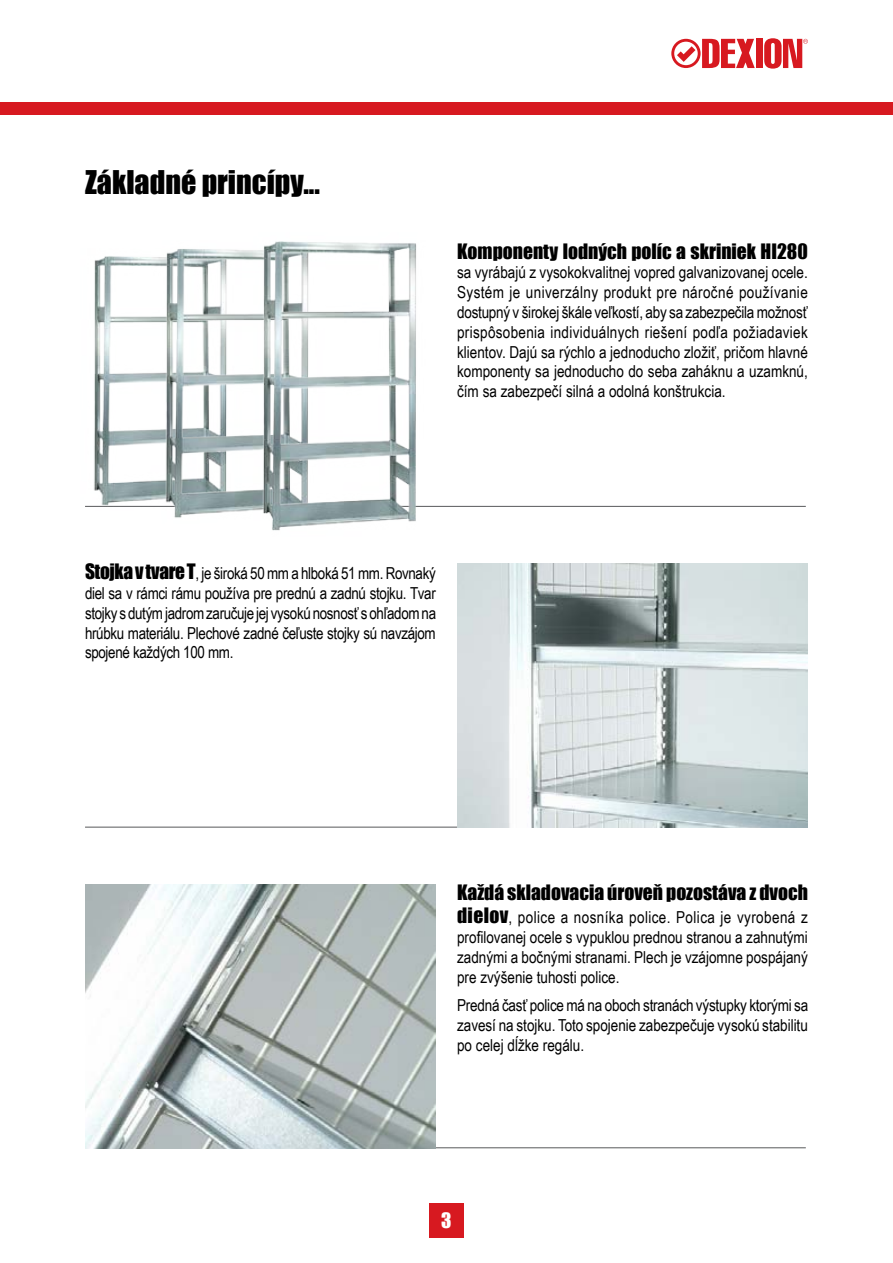
<style>
.page{position:relative;width:893px;height:1263px;background:#fff}
.page>*{position:absolute;margin:0;border:0;box-sizing:border-box;transform-origin:0 0}
.t1{font:30px "Impact";color:#000}
.t2{font:19.5px "Impact";color:#000}
.t3{font:19.5px "Impact";color:#fff}
.t4{font:16.5px/19.8px "Arial Narrow";color:#000;text-align:justify}
.s1{font-family:"Impact";font-size:19.5px}
</style>
<div class="page">
<div style="left:0;top:102px;width:893px;height:13px;background:#d71920"></div>
<div style="left:429px;top:1203px;width:34px;height:34px;background:#d71920"></div>
<div style="left:756px;top:39px;width:6px;height:29px;background:#d71920"></div>
<svg style="left:671px;top:39px;width:84px;height:29px"></svg>
<svg style="left:764px;top:38px;width:44px;height:30px"></svg>
<hr style="left:85px;top:506px;width:721px;height:1px;background:#58595b">
<img style="left:85px;top:256px;width:66px;height:251px">
<img style="left:151px;top:249px;width:96px;height:269px">
<img style="left:247px;top:241px;width:186px;height:290px">
<hr style="left:85px;top:827px;width:721px;height:1px;background:#58595b">
<img style="left:457px;top:564px;width:351px;height:263px">
<hr style="left:85px;top:1147px;width:721px;height:1px;background:#58595b">
<img style="left:85px;top:884px;width:351px;height:264px">
<h1 class="t1" style="left:85px;top:159px;width:236px">Základné princípy...</h1>
<p class="t2" style="left:457px;top:236px;width:352px">Komponenty lodných políc a skriniek HI280</p>
<p class="t4" style="left:457px;top:262px;width:352px">sa vyrábajú z vysokokvalitnej vopred galvanizovanej ocele.<br>Systém je univerzálny produkt pre náročné používanie dostupný v širokej škále veľkostí, aby sa zabezpečila možnosť prispôsobenia individuálnych riešení podľa požiadaviek klientov. Dajú sa rýchlo a jednoducho zložiť, pričom hlavné komponenty sa jednoducho do seba zaháknu a uzamknú, čím sa zabezpečí silná a odolná konštrukcia.</p>
<p class="t4" style="left:85px;top:563px;width:353px"><span class="s1">Stojka v tvare T</span>, je široká 50 mm a hlboká 51 mm. Rovnaký diel sa v rámci rámu používa pre prednú a zadnú stojku. Tvar stojky s dutým jadrom zaručuje jej vysokú nosnosť s ohľadom na hrúbku materiálu. Plechové zadné čeľuste stojky sú navzájom spojené každých 100 mm.</p>
<p class="t2" style="left:457px;top:877px;width:352px">Každá skladovacia úroveň pozostáva z dvoch</p>
<p class="t4" style="left:457px;top:907px;width:352px"><span class="s1">dielov</span>, police a nosníka police. Polica je vyrobená z profilovanej ocele s vypuklou prednou stranou a zahnutými zadnými a bočnými stranami. Plech je vzájomne pospájaný pre zvýšenie tuhosti police.</p>
<p class="t4" style="left:457px;top:995px;width:353px">Predná časť police má na oboch stranách výstupky ktorými sa zavesí na stojku. Toto spojenie zabezpečuje vysokú stabilitu po celej dĺžke regálu.</p>
<p class="t3" style="left:441px;top:1205px;width:12px">3</p>
</div>
